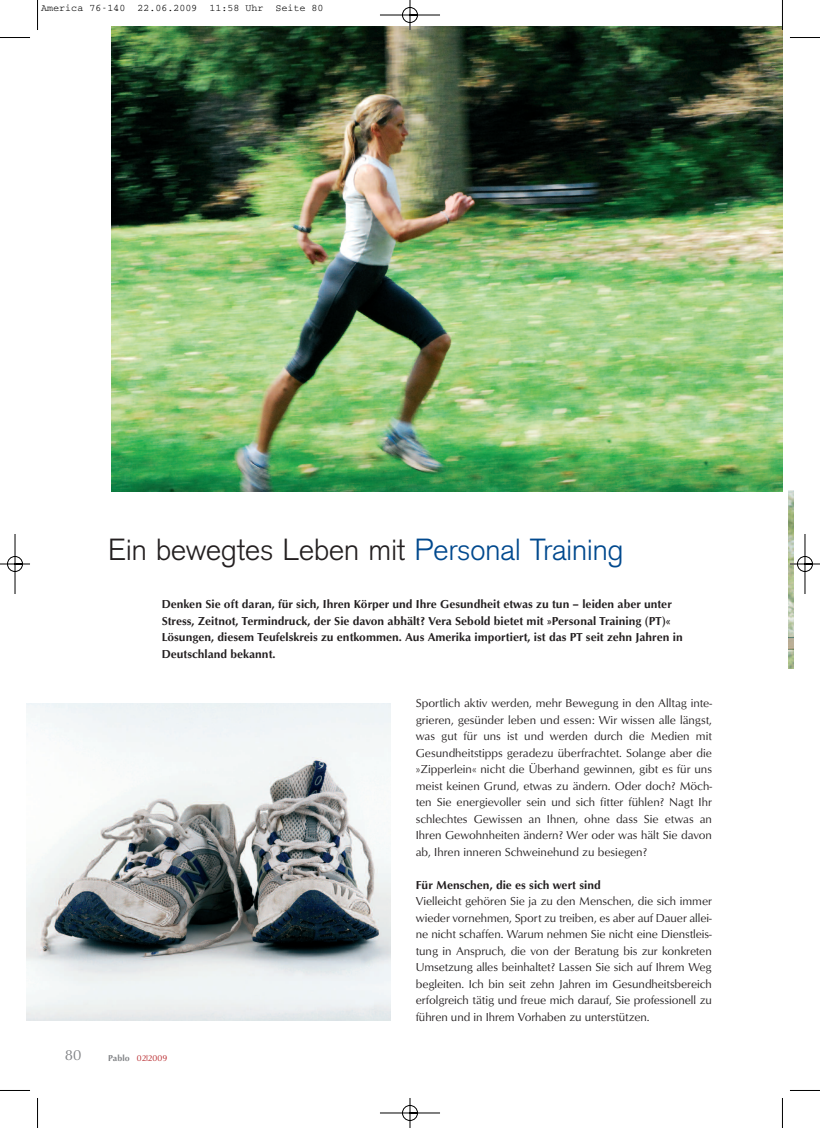
<style>
.page{position:relative;width:820px;height:1128px;background:#fff}
.page>*{position:absolute;margin:0;border:0;box-sizing:border-box;transform-origin:0 0}
.t1{font:300 30px "Akzidenz Grotesk";color:#231f20}
.t2{font:15px "Opus";color:#808285}
.t3{font:11.88px/16.5px "Opus";letter-spacing:-.005em;color:#231f20;text-align:justify}
.t4{font:700 11.88px/16.5px "Opus";color:#231f20}
.t5{font:10px "Courier";color:#000}
.t6{font:8.75px "Opus";color:#b51f23}
.s1{color:#01498e}
.s2{font-weight:700;color:#808285}
</style>
<div class="page">
<img style="left:0;top:0;width:819px;height:1127px">
<p class="t5" style="left:41px;top:5px;width:284px">America 76-140 22.06.2009 11:58 Uhr Seite 80</p>
<h1 class="t1" style="left:108px;top:538px;width:516px">Ein bewegtes Leben mit <span class="s1">Personal Training</span></h1>
<p class="t4" style="left:162px;top:595px;width:522px">Denken Sie oft daran, für sich, Ihren Körper und Ihre Gesundheit etwas zu tun – leiden aber unter Stress, Zeitnot, Termindruck, der Sie davon abhält? Vera Sebold bietet mit »Personal Training (PT)« Lösungen, diesem Teufelskreis zu entkommen. Aus Amerika importiert, ist das PT seit zehn Jahren in Deutschland bekannt.</p>
<p class="t2" style="left:65px;top:1045px;width:18px">80</p>
<p class="t6" style="left:108px;top:1052px;width:61px"><span class="s2">Pablo</span> 02❘2009</p>
<p class="t3" style="left:415px;top:694px;width:297px">Sportlich aktiv werden, mehr Bewegung in den Alltag inte&shy;grieren, gesünder leben und essen: Wir wissen alle längst, was gut für uns ist und werden durch die Medien mit Gesundheitstipps geradezu überfrachtet. Solange aber die »Zipperlein« nicht die Überhand gewinnen, gibt es für uns meist keinen Grund, etwas zu ändern. Oder doch? Möch&shy;ten Sie energievoller sein und sich fitter fühlen? Nagt Ihr schlechtes Gewissen an Ihnen, ohne dass Sie etwas an Ihren Gewohnheiten ändern? Wer oder was hält Sie davon ab, Ihren inneren Schweinehund zu besiegen?</p>
<p class="t4" style="left:415px;top:876px;width:186px">Für Menschen, die es sich wert sind</p>
<p class="t3" style="left:415px;top:892px;width:297px">Vielleicht gehören Sie ja zu den Menschen, die sich immer wieder vornehmen, Sport zu treiben, es aber auf Dauer allei&shy;ne nicht schaffen. Warum nehmen Sie nicht eine Dienstleis&shy;tung in Anspruch, die von der Beratung bis zur konkreten Umsetzung alles beinhaltet? Lassen Sie sich auf Ihrem Weg begleiten. Ich bin seit zehn Jahren im Gesundheitsbereich erfolgreich tätig und freue mich darauf, Sie professionell zu führen und in Ihrem Vorhaben zu unterstützen.</p>
</div>
